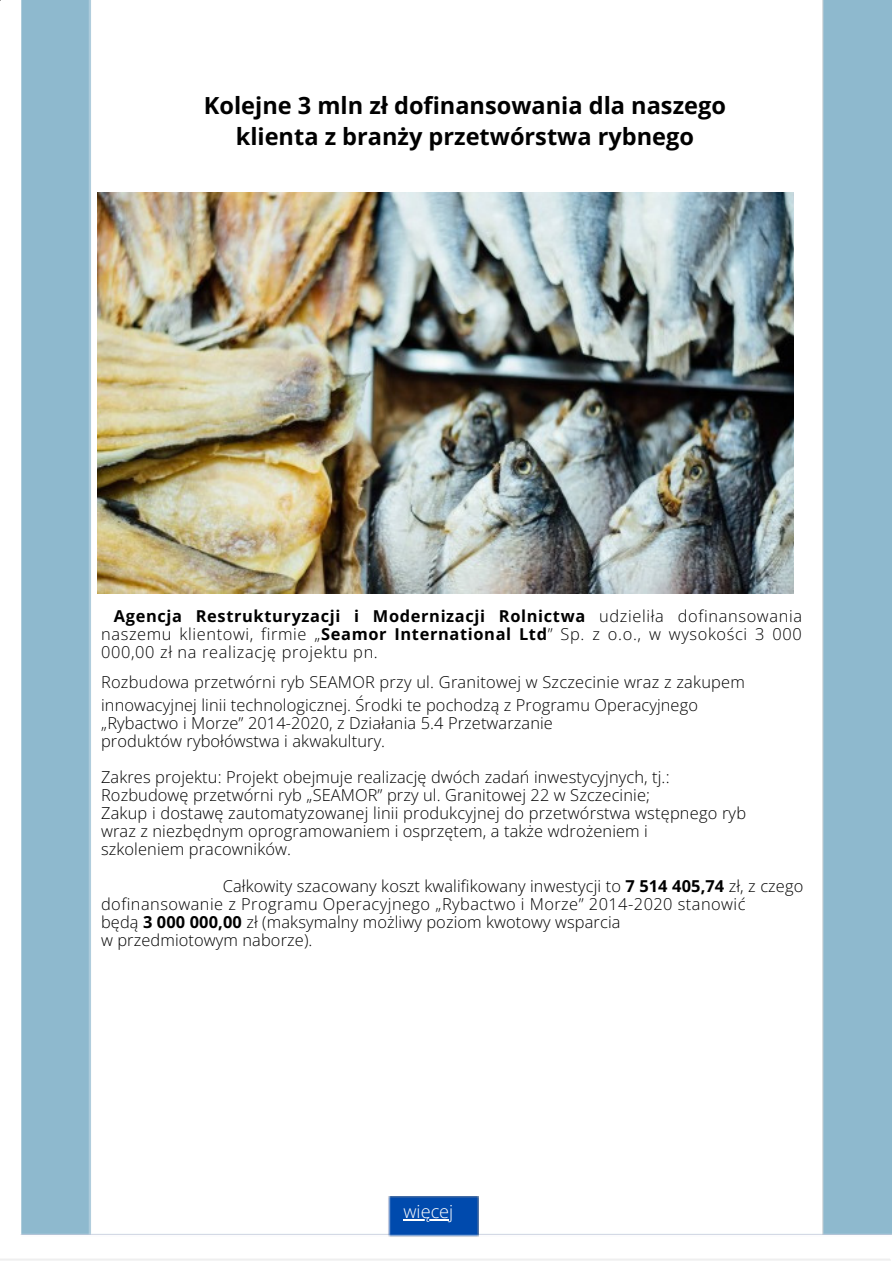
<style>
.page{position:relative;width:893px;height:1264px;background:#fff}
.page>*{position:absolute;margin:0;border:0;box-sizing:border-box;transform-origin:0 0}
.t1{font:700 23.55px/31.3px "Open Sans";color:#000;text-align:center}
.t2{font:300 18.15px "Open Sans";color:#fff}
.t3{font:300 16.35px/18px "Open Sans";letter-spacing:.005em;color:#000;text-align:justify}
.t4{font:300 16.35px "Open Sans";letter-spacing:.03em;color:#000}
.s1{font-weight:700}
</style>
<div class="page">
<img style="left:20px;top:0;width:870px;height:1236px">
<img style="left:387px;top:1196px;width:91px;height:40px">
<img style="left:97px;top:193px;width:696px;height:400px">
<hr style="left:403px;top:1219px;width:50px;height:1px;background:#fff">
<p class="t1" style="left:204px;top:89px;width:523px">Kolejne 3 mln zł dofinansowania dla naszego klienta z branży przetwórstwa rybnego</p>
<p class="t3" style="left:101px;top:607px;width:702px;text-indent:13px"><span class="s1">Agencja Restrukturyzacji i Modernizacji Rolnictwa</span> udzieliła dofinansowania naszemu klientowi, firmie „<span class="s1">Seamor International Ltd</span>” Sp. z o.o., w wysokości 3 000<br>000,00 zł na realizację projektu pn.</p>
<p class="t3" style="left:101px;top:672px;width:645px">Rozbudowa przetwórni ryb SEAMOR przy ul. Granitowej w Szczecinie wraz z zakupem</p>
<p class="t3" style="left:101px;top:696px;width:598px">innowacyjnej linii technologicznej. Środki te pochodzą z Programu Operacyjnego</p>
<p class="t3" style="left:101px;top:714px;width:453px">„Rybactwo i Morze” 2014-2020, z Działania 5.4 Przetwarzanie</p>
<p class="t3" style="left:101px;top:732px;width:285px">produktów rybołówstwa i akwakultury.</p>
<p class="t3" style="left:101px;top:767px;width:570px">Zakres projektu: Projekt obejmuje realizację dwóch zadań inwestycyjnych, tj.:</p>
<p class="t3" style="left:101px;top:785px;width:550px">Rozbudowę przetwórni ryb „SEAMOR” przy ul. Granitowej 22 w Szczecinie;</p>
<p class="t3" style="left:101px;top:803px;width:646px">Zakup i dostawę zautomatyzowanej linii produkcyjnej do przetwórstwa wstępnego ryb</p>
<p class="t3" style="left:101px;top:821px;width:548px">wraz z niezbędnym oprogramowaniem i osprzętem, a także wdrożeniem i</p>
<p class="t3" style="left:101px;top:839px;width:191px">szkoleniem pracowników.</p>
<p class="t3" style="left:223px;top:877px;width:582px">Całkowity szacowany koszt kwalifikowany inwestycji to <span class="s1">7 514 405,74</span> zł, z czego</p>
<p class="t4" style="left:101px;top:892px;width:646px">dofinansowanie z Programu Operacyjnego „Rybactwo i Morze” 2014-2020 stanowić</p>
<p class="t3" style="left:101px;top:912px;width:521px">będą <span class="s1">3 000 000,00</span> zł (maksymalny możliwy poziom kwotowy wsparcia</p>
<p class="t3" style="left:101px;top:930px;width:213px">w przedmiotowym naborze).</p>
<p class="t2" style="left:403px;top:1198px;width:51px">więcej</p>
</div>
